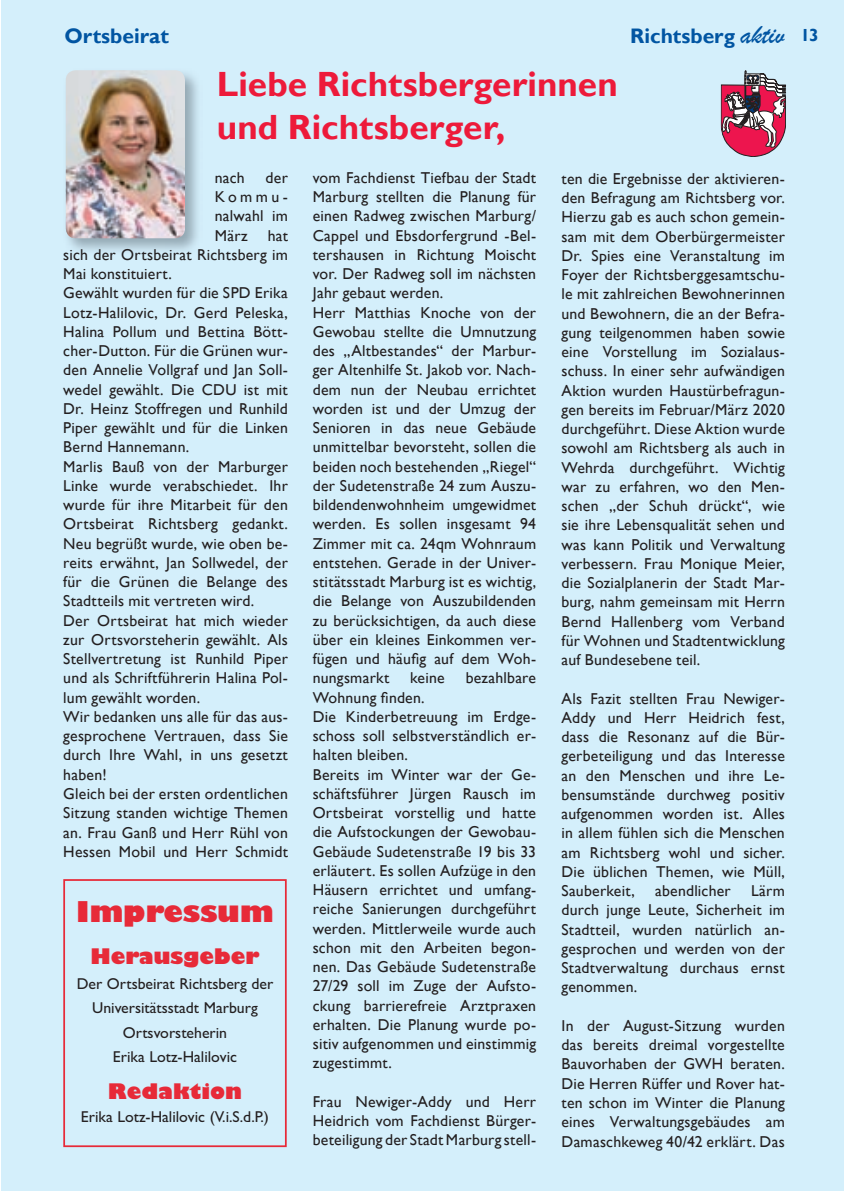
<style>
.page{position:relative;width:844px;height:1191px;background:#fff}
.page>*{position:absolute;margin:0;border:0;box-sizing:border-box;transform-origin:0 0}
.t1{font:700 35px/43.8px "Gill Sans";color:#ed1a3a}
.t2{font:800 28px "Gill Sans";color:#e72a38}
.t3{font:700 21px "Gill Sans";color:#0155a2}
.t4{font:800 21px "Gill Sans";color:#e72a38}
.t5{font:15.75px/19.2px "Gill Sans";letter-spacing:.015em;color:#231f20;text-align:justify}
.t6{font:15.75px/24.5px "Gill Sans";color:#231f20;text-align:center}
.s1{font-family:"Brush Script";font-weight:400;font-size:28px}
.s2{font-size:17.5px}
</style>
<div class="page">
<div style="left:1px;top:0;width:842px;height:1191px;background:#d4effb"></div>
<svg style="left:720px;top:70px;width:65px;height:87px"></svg>
<div style="left:63px;top:879px;width:223px;height:268px;border:2px solid #e72a38"></div>
<img style="left:66px;top:70px;width:119px;height:168px">
<h3 class="t3" style="left:64px;top:23px;width:106px">Ortsbeirat</h3>
<h1 class="t1" style="left:217px;top:63px;width:402px">Liebe Richtsbergerinnen und Richtsberger,</h1>
<h3 class="t3" style="left:630px;top:23px;width:190px">Richtsberg <span class="s1">aktiv</span> <span class="s2">13</span></h3>
<p class="t5" style="left:215px;top:168px;width:32px">nach</p>
<p class="t5" style="left:215px;top:168px;width:75px;text-indent:51px">der Kommu&shy;nalwahl im März</p>
<p class="t5" style="left:63px;top:226px;width:226px;text-align:left;text-indent:204px">hat sich der Ortsbeirat Richtsberg im<br>Mai konstituiert.<br>Gewählt wurden für die SPD Erika<br>Lotz-Halilovic, Dr. Gerd Peleska,<br>Halina Pollum und Bettina Bött&shy;cher-Dutton. Für die Grünen wur&shy;den Annelie Vollgraf und Jan Soll&shy;wedel gewählt. Die CDU ist mit<br>Dr. Heinz Stoffregen und Runhild<br>Piper gewählt und für die Linken<br>Bernd Hannemann.<br>Marlis Bauß von der Marburger<br>Linke wurde verabschiedet. Ihr wurde für ihre Mitarbeit für den<br>Ortsbeirat Richtsberg gedankt.<br>Neu begrüßt wurde, wie oben be&shy;reits erwähnt, Jan Sollwedel, der für die Grünen die Belange des<br>Stadtteils mit vertreten wird.<br>Der Ortsbeirat hat mich wieder zur Ortsvorsteherin gewählt. Als<br>Stellvertretung ist Runhild Piper und als Schriftführerin Halina Pol&shy;lum gewählt worden.<br>Wir bedanken uns alle für das aus&shy;gesprochene Vertrauen, dass Sie durch Ihre Wahl, in uns gesetzt haben!<br>Gleich bei der ersten ordentlichen<br>Sitzung standen wichtige Themen an. Frau Ganß und Herr Rühl von<br>Hessen Mobil und Herr Schmidt</p>
<h2 class="t2" style="left:76px;top:894px;width:199px">Impressum</h2>
<h3 class="t4" style="left:90px;top:943px;width:170px">Herausgeber</h3>
<p class="t6" style="left:77px;top:971px;width:198px">Der Ortsbeirat Richtsberg der<br>Universitätsstadt Marburg<br>Ortsvorsteherin<br>Erika Lotz-Halilovic</p>
<h3 class="t4" style="left:108px;top:1078px;width:136px">Redaktion</h3>
<p class="t6" style="left:81px;top:1104px;width:189px">Erika Lotz-Halilovic (V.i.S.d.P.)</p>
<p class="t5" style="left:313px;top:168px;width:225px;text-align:left">vom Fachdienst Tiefbau der Stadt<br>Marburg stellten die Planung für einen Radweg zwischen Marburg/<br>Cappel und Ebsdorfergrund -Bel&shy;tershausen in Richtung Moischt vor. Der Radweg soll im nächsten<br>Jahr gebaut werden.<br>Herr Matthias Knoche von der<br>Gewobau stellte die Umnutzung des „Altbestandes“ der Marbur&shy;ger Altenhilfe St. Jakob vor. Nach&shy;dem nun der Neubau errichtet worden ist und der Umzug der<br>Senioren in das neue Gebäude unmittelbar bevorsteht, sollen die beiden noch bestehenden „Riegel“ der Sudetenstraße 24 zum Auszu&shy;bildendenwohnheim umgewidmet werden. Es sollen insgesamt 94<br>Zimmer mit ca. 24qm Wohnraum entstehen. Gerade in der Univer&shy;stitätsstadt Marburg ist es wichtig, die Belange von Auszubildenden zu berücksichtigen, da auch diese über ein kleines Einkommen ver&shy;fügen und häufig auf dem Woh&shy;nungsmarkt</p>
<p class="t5" style="left:410px;top:668px;width:36px">keine</p>
<p class="t5" style="left:465px;top:668px;width:72px">bezahlbare</p>
<p class="t5" style="left:313px;top:688px;width:225px;text-align:left">Wohnung finden.<br>Die Kinderbetreuung im Erdge&shy;schoss soll selbstverständlich er&shy;halten bleiben.<br>Bereits im Winter war der Ge&shy;schäftsführer Jürgen Rausch im<br>Ortsbeirat vorstellig und hatte die Aufstockungen der Gewobau-<br>Gebäude Sudetenstraße 19 bis 33 erläutert. Es sollen Aufzüge in den<br>Häusern errichtet und umfang&shy;reiche Sanierungen durchgeführt werden. Mittlerweile wurde auch schon mit den Arbeiten begon&shy;nen. Das Gebäude Sudetenstraße<br>27/29 soll im Zuge der Aufsto&shy;ckung barrierefreie Arztpraxen erhalten. Die Planung wurde po&shy;sitiv aufgenommen und einstimmig zugestimmt.</p>
<p class="t5" style="left:313px;top:1092px;width:225px">Frau Newiger-Addy und Herr Heidrich vom Fachdienst Bürger&shy;beteiligung der Stadt Marburg stell-</p>
<p class="t5" style="left:561px;top:169px;width:225px">ten die Ergebnisse der aktivieren&shy;den Befragung am Richtsberg vor.<br>Hierzu gab es auch schon gemein&shy;sam mit dem Oberbürgermeister Dr. Spies eine Veranstaltung im Foyer der Richtsberggesamtschu&shy;le mit zahlreichen Bewohnerinnen und Bewohnern, die an der Befra&shy;gung teilgenommen haben sowie eine Vorstellung im Sozialaus&shy;schuss. In einer sehr aufwändigen Aktion wurden Haustürbefragun&shy;gen bereits im Februar/März 2020 durchgeführt. Diese Aktion wurde sowohl am Richtsberg als auch in Wehrda durchgeführt. Wichtig war zu erfahren, wo den Men&shy;schen „der Schuh drückt“, wie sie ihre Lebensqualität sehen und was kann Politik und Verwaltung verbessern. Frau Monique Meier, die Sozialplanerin der Stadt Mar&shy;burg, nahm gemeinsam mit Herrn Bernd Hallenberg vom Verband für Wohnen und Stadtentwicklung auf Bundesebene teil.</p>
<p class="t5" style="left:561px;top:689px;width:225px">Als Fazit stellten Frau Newiger-Addy und Herr Heidrich fest, dass die Resonanz auf die Bür&shy;gerbeteiligung und das Interesse an den Menschen und ihre Le&shy;bensumstände durchweg positiv aufgenommen worden ist. Alles in allem fühlen sich die Menschen am Richtsberg wohl und sicher.<br>Die üblichen Themen, wie Müll, Sauberkeit,</p>
<p class="t5" style="left:561px;top:881px;width:225px;text-indent:189px">Lärm durch junge Leute, Sicherheit im Stadtteil, wurden natürlich an&shy;gesprochen und werden von der Stadtverwaltung durchaus ernst genommen.</p>
<p class="t5" style="left:561px;top:1016px;width:225px">In der August-Sitzung wurden das bereits dreimal vorgestellte Bauvorhaben der GWH beraten.<br>Die Herren Rüffer und Rover hat&shy;ten schon im Winter die Planung eines Verwaltungsgebäudes am Damaschkeweg 40/42 erklärt. Das</p>
<p class="t5" style="left:655px;top:881px;width:77px">abendlicher</p>
</div>
